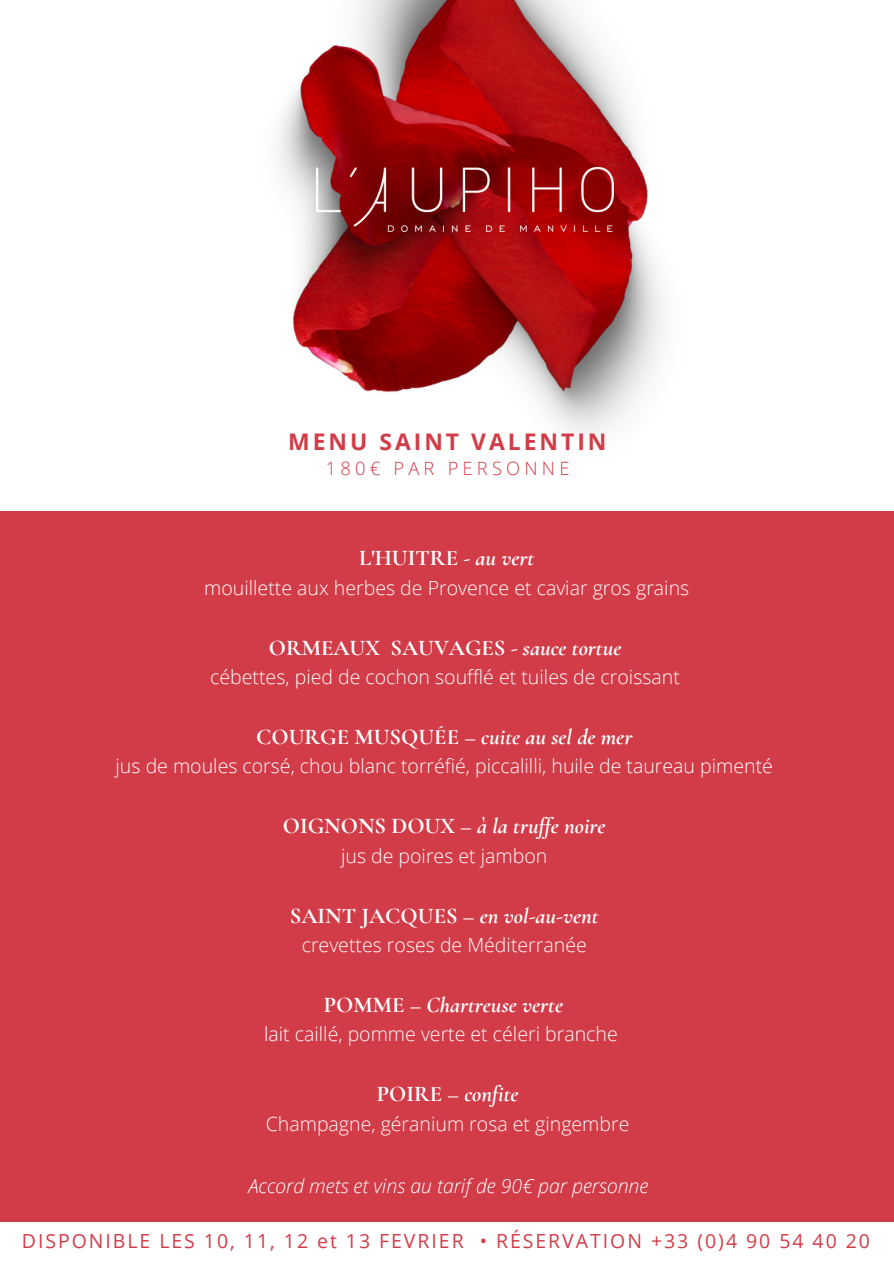
<style>
.page{position:relative;width:894px;height:1264px;background:#fff}
.page>*{position:absolute;margin:0;border:0;box-sizing:border-box;transform-origin:0 0}
.t1{font:700 22.95px "Open Sans";letter-spacing:.13em;color:#d13c48}
.t2{font:italic 700 22.5px "Cormorant Garamond";color:#fff}
.t3{font:700 22.5px "Cormorant Garamond";color:#fff}
.t4{font:300 19.5px "Open Sans";color:#fff}
.t5{font:19.5px "Open Sans";letter-spacing:.1em;color:#d13c48}
.t6{font:italic 300 19.5px "Open Sans";color:#fff}
.t7{font:300 18.3px "Open Sans";letter-spacing:.23em;color:#d13c48}
.s1{font-style:italic}
.s2{font-style:normal}
</style>
<div class="page">
<img style="left:293px;top:330px;width:127px;height:62px">
<img style="left:358px;top:0;width:275px;height:130px">
<img style="left:420px;top:130px;width:243px;height:304px">
<img style="left:278px;top:44px;width:238px;height:286px">
<img style="left:316px;top:167px;width:297px;height:65px">
<div style="left:0;top:511px;width:893px;height:710px;background:#d13c48"></div>
<p class="t1" style="left:288px;top:425px;width:320px">MENU SAINT VALENTIN</p>
<p class="t7" style="left:325px;top:455px;width:245px">180€ PAR PERSONNE</p>
<p class="t3" style="left:359px;top:544px;width:177px">L'HUITRE <span class="s1">- au vert</span></p>
<p class="t4" style="left:204px;top:574px;width:486px">mouillette aux herbes de Provence et caviar gros grains</p>
<p class="t3" style="left:269px;top:634px;width:354px">ORMEAUX SAUVAGES <span class="s1">- sauce tortue</span></p>
<p class="t4" style="left:210px;top:663px;width:471px">cébettes, pied de cochon soufflé et tuiles de croissant</p>
<p class="t2" style="left:256px;top:723px;width:377px"><span class="s2">COURGE MUSQUÉE –</span> cuite au sel de mer</p>
<p class="t4" style="left:115px;top:752px;width:658px">jus de moules corsé, chou blanc torréfié, piccalilli, huile de taureau pimenté</p>
<p class="t2" style="left:283px;top:812px;width:324px"><span class="s2">OIGNONS DOUX –</span> à la truf e noire</p>
<p class="t4" style="left:341px;top:841px;width:208px">jus de poires et jambon</p>
<p class="t3" style="left:290px;top:901px;width:310px">SAINT JACQUES – <span class="s1">en vol-au-vent</span></p>
<p class="t4" style="left:301px;top:931px;width:286px">crevettes roses de Méditerranée</p>
<p class="t2" style="left:324px;top:991px;width:241px"><span class="s2">POMME –</span> Chartreuse verte</p>
<p class="t4" style="left:264px;top:1020px;width:355px">lait caillé, pomme verte et céleri branche</p>
<p class="t2" style="left:376px;top:1080px;width:143px"><span class="s2">POIRE –</span> confite</p>
<p class="t4" style="left:266px;top:1109px;width:365px">Champagne, géranium rosa et gingembre</p>
<p class="t6" style="left:248px;top:1172px;width:401px">Accord mets et vins au tarif de 90€ par personne</p>
<p class="t5" style="left:22px;top:1227px;width:849px">DISPONIBLE LES 10, 11, 12 et 13 FEVRIER • RÉSERVATION +33 (0)4 90 54 40 20</p>
</div>
